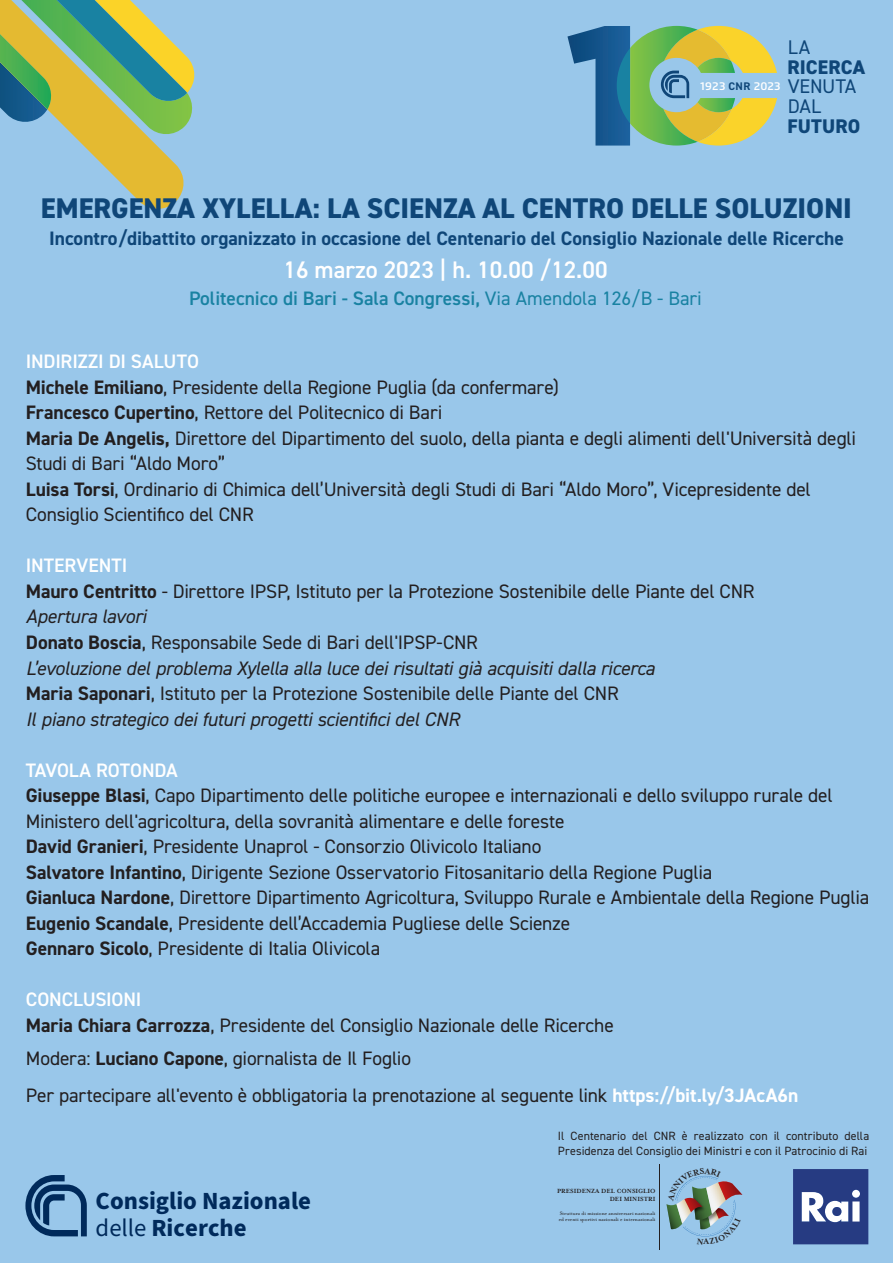
<style>
.page{position:relative;width:893px;height:1263px;background:#99c7ea}
.page>*{position:absolute;margin:0;border:0;box-sizing:border-box;transform-origin:0 0}
.t1{font:800 28.5px "DIN2014";color:#0f4678}
.t2{font:700 24.75px/27.3px "Source Sans Pro";color:#002a5b}
.t3{font:600 24px "DIN2014";color:#fff}
.t4{font:800 19.8px "DIN2014";color:#0f4678}
.t5{font:19.8px/19.8px "DIN2014";letter-spacing:-.005em;color:#0f4678}
.t6{font:19.5px/25.5px "DIN2014";letter-spacing:-.01em;color:#231f20}
.t7{font:700 19.5px "DIN2014";color:#0f4678}
.t8{font:600 19.5px "DIN2014";color:#1982a2}
.t9{font:12px/15px "DIN2014";letter-spacing:.005em;color:#231f20}
.t10{font:600 11.25px "Flexo";letter-spacing:.025em;color:#fff}
.t11{font:700 6.9px/8.2px "Mrs Eaves OT";color:#231f20;text-align:right}
.t12{font:5.7px/6.8px "Mrs Eaves OT";color:#231f20}
.s1{font-family:"DIN2014";font-weight:700;font-size:11.1px;color:#0f4678}
.s2{font-weight:400}
.s3{font-weight:600;color:#fff}
.s4{font-weight:700}
.s5{font-style:italic}
.s6{font-weight:700;color:#fff}
</style>
<div class="page">
<svg style="left:0;top:0;width:195px;height:209px"></svg>
<svg style="left:793px;top:1169px;width:75px;height:75px;background:#4e6099"></svg>
<div style="left:832px;top:1207px;width:9px;height:9px;background:#263b82;border-radius:50%"></div>
<svg style="left:25px;top:1175px;width:62px;height:61px"></svg>
<hr style="left:659px;top:1164px;width:1px;height:86px;background:#231f20">
<svg style="left:567px;top:26px;width:210px;height:120px"></svg>
<svg style="left:666px;top:1176px;width:76px;height:61px"></svg>
<p class="t5" style="left:788px;top:37px;width:24px">LA</p>
<p class="t4" style="left:787px;top:54px;width:79px">RICERCA</p>
<p class="t5" style="left:788px;top:76px;width:70px">VENUTA<br>DAL</p>
<p class="t4" style="left:788px;top:113px;width:74px">FUTURO</p>
<p class="t10" style="left:701px;top:79px;width:82px">1923 <span class="s1">CNR</span> 2023</p>
<h1 class="t1" style="left:41px;top:189px;width:812px">EMERGENZA XYLELLA: LA SCIENZA AL CENTRO DELLE SOLUZIONI</h1>
<p class="t7" style="left:49px;top:225px;width:796px">Incontro/dibattito organizzato in occasione del Centenario del Consiglio Nazionale delle Ricerche</p>
<p class="t3" style="left:283px;top:254px;width:325px">16 marzo 2023 | h. 10.00 /12.00</p>
<p class="t8" style="left:189px;top:286px;width:514px">Politecnico di Bari - Sala Congressi, <span class="s2">Via Amendola 126/B - Bari</span></p>
<p class="t6" style="left:26px;top:349px;width:832px"><span class="s3">INDIRIZZI DI SALUTO<br></span><span class="s4">Michele Emiliano</span>, Presidente della Regione Puglia (da confermare)<br><span class="s4">Francesco Cupertino</span>, Rettore del Politecnico di Bari<br><span class="s4">Maria De Angelis,</span> Direttore del Dipartimento del suolo, della pianta e degli alimenti dell'Università degli Studi di Bari “Aldo Moro”<br><span class="s4">Luisa Torsi</span>, Ordinario di Chimica dell’Università degli Studi di Bari “Aldo Moro”, Vicepresidente del Consiglio Scientifico del CNR</p>
<p class="t6" style="left:26px;top:553px;width:730px"><span class="s3">INTERVENTI<br></span><span class="s4">Mauro Centritto</span> - Direttore IPSP, Istituto per la Protezione Sostenibile delle Piante del CNR <span class="s5">Apertura lavori<br></span><span class="s4">Donato Boscia</span>, Responsabile Sede di Bari dell'IPSP-CNR<br><span class="s5">L’evoluzione del problema Xylella alla luce dei risultati già acquisiti dalla ricerca<br></span><span class="s4">Maria Saponari</span>, Istituto per la Protezione Sostenibile delle Piante del CNR<br><span class="s5">Il piano strategico dei futuri progetti scientifici del CNR</span></p>
<p class="t6" style="left:26px;top:757px;width:845px"><span class="s3">TAVOLA ROTONDA<br></span><span class="s4">Giuseppe Blasi</span>, Capo Dipartimento delle politiche europee e internazionali e dello sviluppo rurale del Ministero dell'agricoltura, della sovranità alimentare e delle foreste<br><span class="s4">David Granieri</span>, Presidente Unaprol - Consorzio Olivicolo Italiano<br><span class="s4">Salvatore Infantino</span>, Dirigente Sezione Osservatorio Fitosanitario della Regione Puglia<br><span class="s4">Gianluca Nardone</span>, Direttore Dipartimento Agricoltura, Sviluppo Rurale e Ambientale della Regione Puglia <span class="s4">Eugenio Scandale</span>, Presidente dell’Accademia Pugliese delle Scienze<br><span class="s4">Gennaro Sicolo</span>, Presidente di Italia Olivicola</p>
<p class="t6" style="left:26px;top:986px;width:589px"><span class="s3">CONCLUSIONI<br></span><span class="s4">Maria Chiara Carrozza</span>, Presidente del Consiglio Nazionale delle Ricerche</p>
<p class="t6" style="left:26px;top:1039px;width:774px;line-height:37.5px">Modera: <span class="s4">Luciano Capone</span>, giornalista de Il Foglio<br>Per partecipare all'evento è obbligatoria la prenotazione al seguente link <span class="s6">https://bit.ly/3JAcA6n</span></p>
<p class="t9" style="left:558px;top:1128px;width:313px">Il Centenario del CNR è realizzato con il contributo della<br>Presidenza del Consiglio dei Ministri e con il Patrocinio di Rai</p>
<p class="t2" style="left:96px;top:1187px;width:217px">Consiglio Nazionale <span class="s2">delle</span> Ricerche</p>
<p class="t11" style="left:557px;top:1186px;width:100px">PRESIDENZA DEL CONSIGLIO<br>DEI MINISTRI</p>
<p class="t12" style="left:559px;top:1209px;width:98px">Struttura di missione anniversari nazionali ed eventi sportivi nazionali e internazionali</p>
</div>
